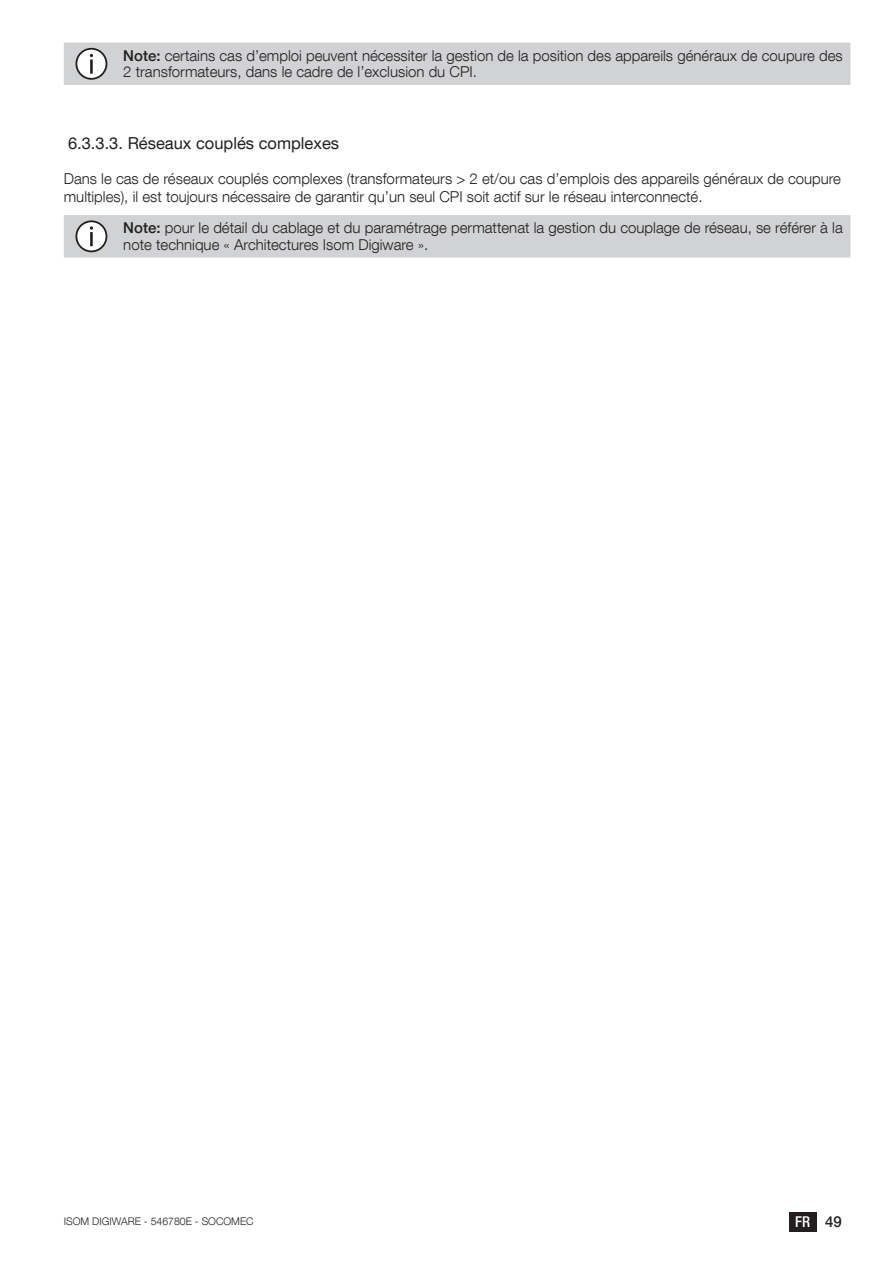
<style>
.page{position:relative;width:893px;height:1263px;background:#fff}
.page>*{position:absolute;margin:0;border:0;box-sizing:border-box;transform-origin:0 0}
.t1{font:16.5px "Helvetica Neue LT Com";color:#231f20}
.t2{font:300 15px/16.5px "Helvetica Neue LT Com";color:#231f20}
.t3{font:500 condensed 15px "Helvetica Neue LT Com";color:#fff}
.t4{font:300 10.5px "Helvetica Neue LT Com";color:#231f20}
.s1{font-weight:500}
.s2{font-stretch:normal;color:#231f20}
</style>
<div class="page">
<div style="left:789px;top:1212px;width:27px;height:19px;background:#231f20"></div>
<div style="left:64px;top:43px;width:786px;height:42px;background:#d1d2d4"></div>
<div style="left:64px;top:215px;width:786px;height:43px;background:#d1d2d4"></div>
<p class="t2" style="left:123px;top:47px;width:721px"><span class="s1">Note:</span> certains cas d’emploi peuvent nécessiter la gestion de la position des appareils généraux de coupure des<br>2 transformateurs, dans le cadre de l’exclusion du CPI.</p>
<p class="t1" style="left:68px;top:133px;width:273px">6.3.3.3. Réseaux couplés complexes</p>
<p class="t2" style="left:64px;top:170px;width:779px;line-height:18px">Dans le cas de réseaux couplés complexes (transformateurs &gt; 2 et/ou cas d’emplois des appareils généraux de coupure multiples), il est toujours nécessaire de garantir qu’un seul CPI soit actif sur le réseau interconnecté.</p>
<p class="t2" style="left:123px;top:220px;width:721px"><span class="s1">Note:</span> pour le détail du cablage et du paramétrage permattenat la gestion du couplage de réseau, se référer à la note technique « Architectures Isom Digiware ».</p>
<p class="t4" style="left:64px;top:1215px;width:191px">ISOM DIGIWARE - 546780E - SOCOMEC</p>
<p class="t3" style="left:795px;top:1212px;width:48px">FR <span class="s2">49</span></p>
</div>
